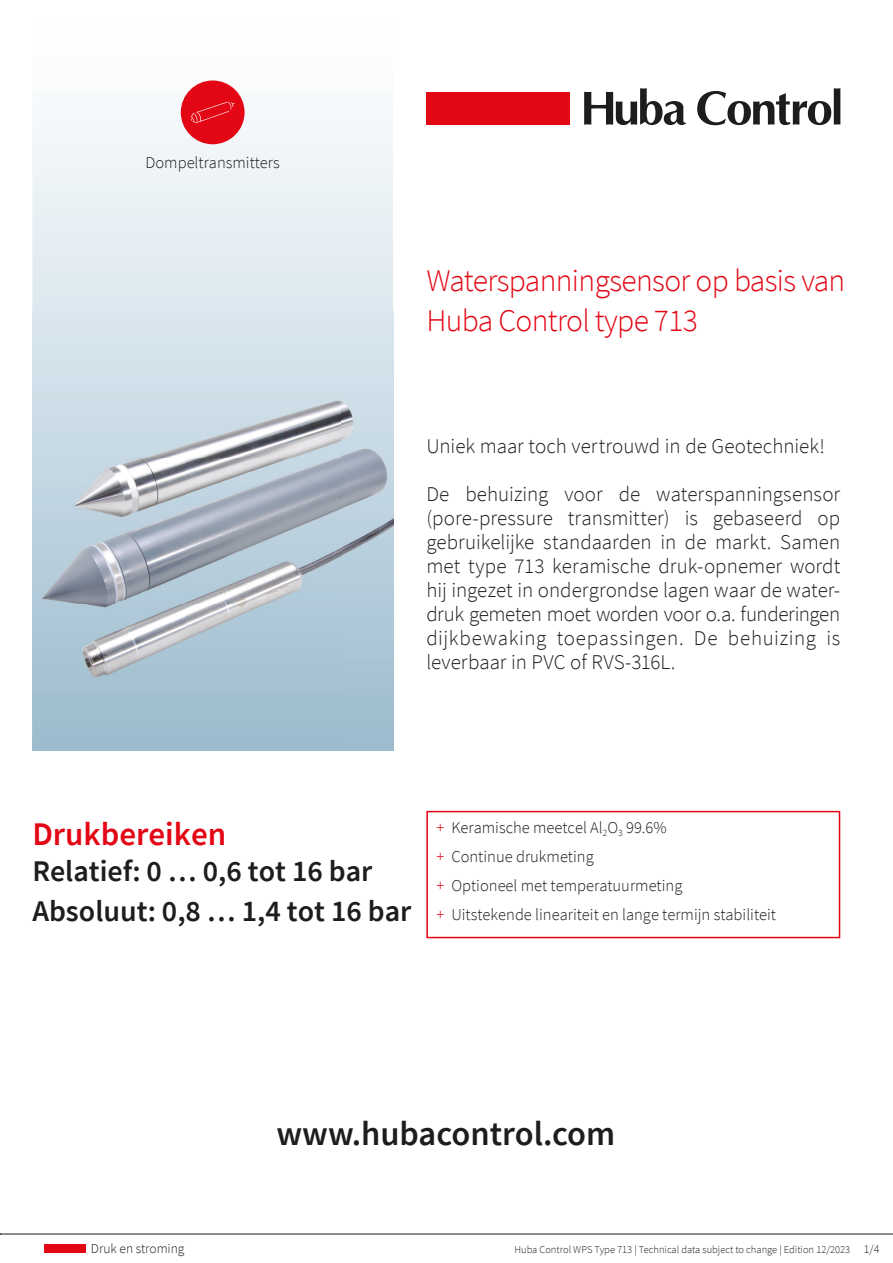
<style>
.page{position:relative;width:893px;height:1263px;background:#fff}
.page>*{position:absolute;margin:0;border:0;box-sizing:border-box;transform-origin:0 0}
.t1{font:600 34.5px "Source Sans Pro";color:#1d1d1b}
.t2{font:600 33px "Source Sans Pro";color:#e30614}
.t3{font:300 31.5px/40.5px "Source Sans Pro";letter-spacing:-.02em;color:#e30614}
.t4{font:600 30px/39.6px "Source Sans Pro";color:#1d1d1b}
.t5{font:300 21px/24px "Source Sans Pro";letter-spacing:.005em;color:#1d1d1b;text-align:justify}
.t6{font:300 16.5px/28.8px "Source Sans Pro";color:#1d1d1b}
.t7{font:300 13.5px "Source Sans Pro";color:#1d1d1b}
.t8{font:300 10.5px "Source Sans Pro";color:#1d1d1b}
.s1{color:#e30614}
.s2{font-size:12px}
</style>
<div class="page">
<hr style="left:0;top:1234px;width:893px;height:1px;background:#1d1d1b">
<div style="left:44px;top:1244px;width:41px;height:9px;background:#e30614"></div>
<svg style="left:426px;top:810px;width:415px;height:129px"></svg>
<div style="left:426px;top:92px;width:143px;height:33px;background:#e30614"></div>
<svg style="left:584px;top:88px;width:102px;height:37px"></svg>
<svg style="left:697px;top:88px;width:143px;height:37px"></svg>
<svg style="left:32px;top:82px;width:361px;height:230px"></svg>
<img style="left:32px;top:312px;width:361px;height:439px">
<div style="left:181px;top:80px;width:64px;height:64px;background:#e30614;border-radius:50%"></div>
<svg style="left:191px;top:102px;width:44px;height:21px"></svg>
<p class="t6" style="left:145px;top:148px;width:136px">Dompeltransmitters</p>
<h3 class="t3" style="left:426px;top:260px;width:420px">Waterspanningsensor op basis van<br>Huba Control type 713</h3>
<p class="t5" style="left:426px;top:434px;width:400px">Uniek maar toch vertrouwd in de Geotechniek!</p>
<p class="t5" style="left:426px;top:482px;width:415px">De behuizing voor de waterspanningsensor (pore-pressure transmitter) is gebaseerd op gebruikelijke standaarden in de markt. Samen met type 713 keramische druk-opnemer wordt hij ingezet in ondergrondse lagen waar de water&shy;druk gemeten moet worden voor o.a. funderingen dijkbewaking toepassingen. De behuizing is leverbaar in PVC of RVS-316L.</p>
<h2 class="t2" style="left:32px;top:812px;width:195px">Drukbereiken</h2>
<h3 class="t4" style="left:32px;top:851px;width:381px">Relatief: 0 … 0,6 tot 16 bar<br>Absoluut: 0,8 … 1,4 tot 16 bar</h3>
<p class="t6" style="left:436px;top:813px;width:341px"><span class="s1">+</span> Keramische meetcel Al<sub>2</sub>O<sub>3</sub> 99.6%<br><span class="s1">+</span> Continue drukmeting<br><span class="s1">+</span> Optioneel met temperatuurmeting<br><span class="s1">+</span> Uitstekende lineariteit en lange termijn stabiliteit</p>
<h1 class="t1" style="left:276px;top:1111px;width:340px">www.hubacontrol.com</h1>
<p class="t7" style="left:91px;top:1240px;width:95px">Druk en stroming</p>
<p class="t8" style="left:514px;top:1243px;width:367px">Huba Control WPS Type 713 | Technical data subject to change | Edition 12/2023 <span class="s2">1/4</span></p>
</div>
